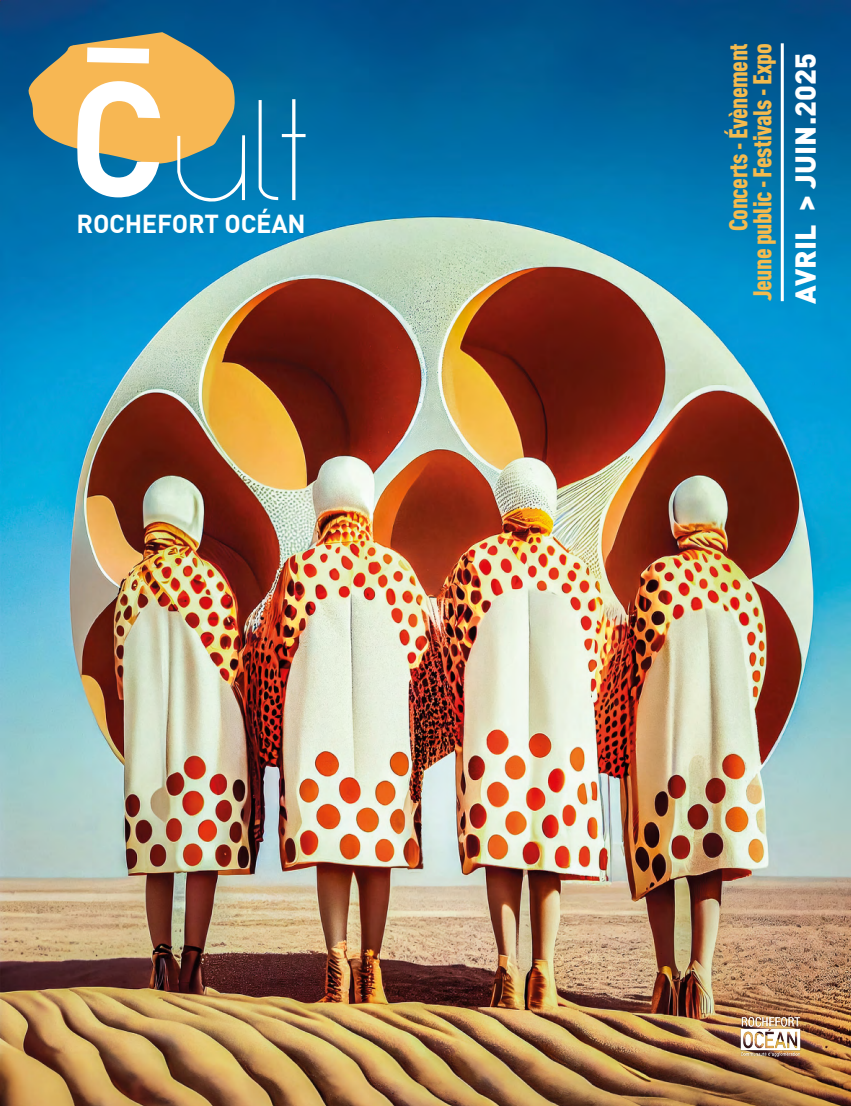
<style>
.page{position:relative;width:851px;height:1106px;background:#fff}
.page>*{position:absolute;margin:0;border:0;box-sizing:border-box;transform-origin:0 0}
.t1{font:121.5px "Arual";color:#fff}
.t2{font:900 28.5px "DINOT";letter-spacing:.005em;color:#fff}
.t3{font:900 condensed 25.5px/24px "DINOT";letter-spacing:-.02em;color:#f4ba4e;text-align:right}
.t4{font:25.5px "DIN Bold";letter-spacing:-.01em;color:#fff}
</style>
<div class="page">
<img style="left:0;top:0;width:850px;height:1106px">
<svg style="left:23px;top:32px;width:213px;height:166px;background:#9da48a"></svg>
<img style="left:736px;top:1012px;width:68px;height:47px">
<hr style="left:780px;top:43px;width:3px;height:258px;background:#fff">
<h1 class="t1" style="left:171px;top:76px;width:139px">ult</h1>
<p class="t4" style="left:77px;top:207px;width:230px">ROCHEFORT OCÉAN</p>
<p class="t3" style="left:725px;top:301px;width:259px;rotate:-90deg">Concerts - Évènement<br>Jeune public - Festivals - Expo</p>
<p class="t2" style="left:786px;top:304px;width:252px;rotate:-90deg">AVRIL &gt; JUIN.2025</p>
</div>
